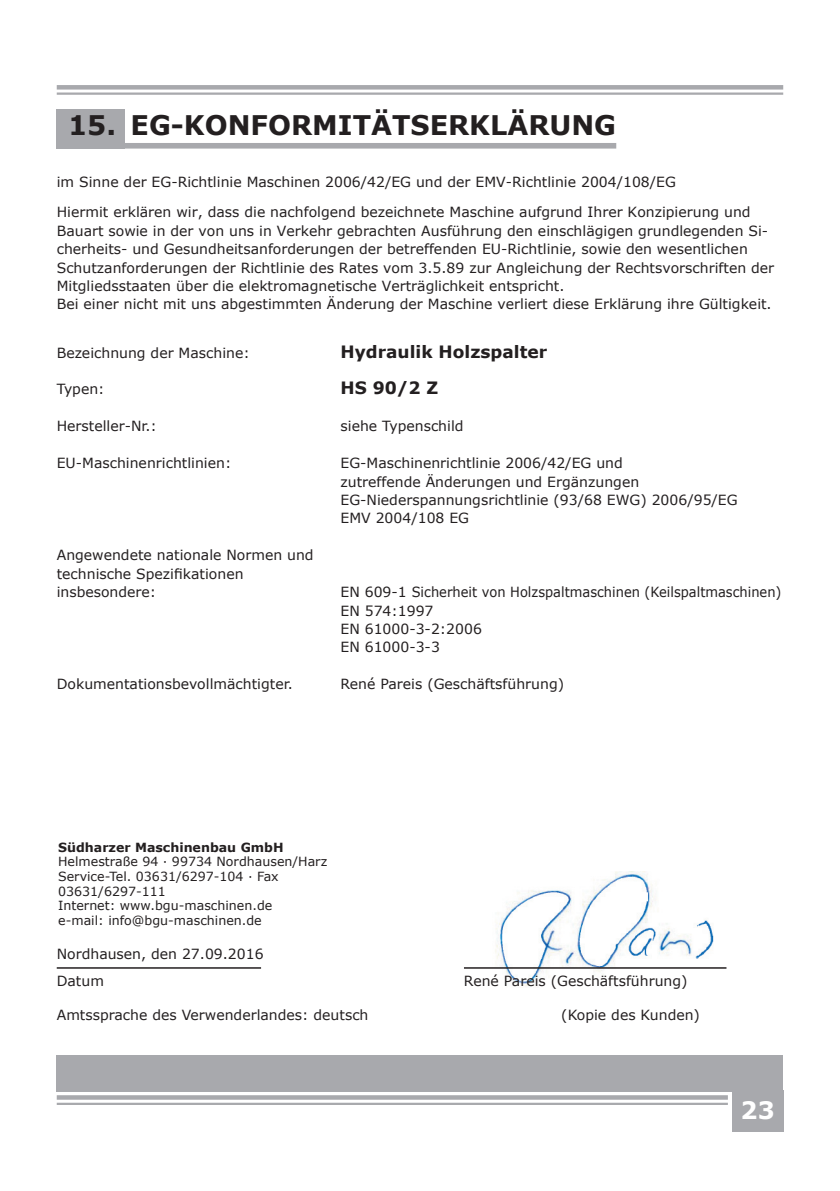
<style>
.page{position:relative;width:840px;height:1191px;background:#fff}
.page>*{position:absolute;margin:0;border:0;box-sizing:border-box;transform-origin:0 0}
.t1{font:700 27px "Verdana";color:#231f20}
.t2{font:700 24px "Verdana";color:#fff}
.t3{font:700 17px "Verdana";color:#231f20}
.t4{font:14px/18.4px "Verdana";color:#231f20}
.t5{font:12.6px/14.6px "Verdana";color:#231f20}
.t6{font:700 12.6px "Verdana";color:#231f20}
</style>
<div class="page">
<div style="left:57px;top:1054px;width:725px;height:37px;background:#a8a9ad"></div>
<svg style="left:57px;top:1095px;width:670px;height:4px;background:#acadb1"></svg>
<hr style="left:57px;top:1102px;width:670px;height:3px;background:#a8a9ad">
<div style="left:57px;top:85px;width:725px;height:5px;background:#a8a9ad"></div>
<hr style="left:57px;top:92px;width:725px;height:3px;background:#a8a9ad">
<div style="left:731px;top:1090px;width:51px;height:41px;background:#a8a9ad"></div>
<img style="left:492px;top:872px;width:224px;height:114px">
<hr style="left:57px;top:967px;width:204px;height:1px;background:#231f20">
<hr style="left:463px;top:967px;width:263px;height:1px;background:#231f20">
<div style="left:57px;top:109px;width:68px;height:39px;background:#a8a9ad"></div>
<div style="left:68px;top:143px;width:548px;height:6px;background:#a8a9ad"></div>
<h1 class="t1" style="left:68px;top:106px;width:549px">15. EG-KONFORMITÄTSERKLÄRUNG</h1>
<p class="t4" style="left:57px;top:173px;width:620px">im Sinne der EG-Richtlinie Maschinen 2006/42/EG und der EMV-Richtlinie 2004/108/EG</p>
<p class="t4" style="left:57px;top:203px;width:718px">Hiermit erklären wir, dass die nachfolgend bezeichnete Maschine aufgrund Ihrer Konzipierung und Bauart sowie in der von uns in Verkehr gebrachten Ausführung den einschlägigen grundlegenden Si&shy;cherheits- und Gesundheitsanforderungen der betreffenden EU-Richtlinie, sowie den wesentlichen Schutzanforderungen der Richtlinie des Rates vom 3.5.89 zur Angleichung der Rechtsvorschriften der Mitgliedsstaaten über die elektromagnetische Verträglichkeit entspricht.<br>Bei einer nicht mit uns abgestimmten Änderung der Maschine verliert diese Erklärung ihre Gültigkeit.</p>
<p class="t4" style="left:57px;top:343px;width:194px">Bezeichnung der Maschine:</p>
<p class="t3" style="left:340px;top:339px;width:208px">Hydraulik Holzspalter</p>
<p class="t4" style="left:57px;top:380px;width:49px">Typen:</p>
<p class="t3" style="left:340px;top:376px;width:99px">HS 90/2 Z</p>
<p class="t4" style="left:57px;top:417px;width:102px">Hersteller-Nr.:</p>
<p class="t4" style="left:340px;top:417px;width:124px">siehe Typenschild</p>
<p class="t4" style="left:57px;top:454px;width:176px">EU-Maschinenrichtlinien:</p>
<p class="t4" style="left:340px;top:454px;width:398px">EG-Maschinenrichtlinie 2006/42/EG und<br>zutreffende Änderungen und Ergänzungen EG-Niederspannungsrichtlinie (93/68 EWG) 2006/95/EG EMV 2004/108 EG</p>
<p class="t4" style="left:57px;top:546px;width:258px">Angewendete nationale Normen und technische Spezifikationen insbesondere:</p>
<p class="t4" style="left:340px;top:583px;width:442px">EN 609-1 Sicherheit von Holzspaltmaschinen (Keilspaltmaschinen)<br>EN 574:1997<br>EN 61000-3-2:2006<br>EN 61000-3-3</p>
<p class="t4" style="left:57px;top:675px;width:237px">Dokumentationsbevollmächtigter.</p>
<p class="t4" style="left:340px;top:675px;width:225px">René Pareis (Geschäftsführung)</p>
<p class="t6" style="left:58px;top:838px;width:227px">Südharzer Maschinenbau GmbH</p>
<p class="t5" style="left:58px;top:854px;width:270px">Helmestraße 94 ∙ 99734 Nordhausen/Harz<br>Service-Tel. 03631/6297-104 ∙ Fax<br>03631/6297-111<br>Internet: www.bgu-maschinen.de<br>e-mail: info@bgu-maschinen.de</p>
<p class="t4" style="left:57px;top:944px;width:208px">Nordhausen, den 27.09.2016</p>
<p class="t4" style="left:57px;top:972px;width:49px">Datum</p>
<p class="t4" style="left:463px;top:972px;width:225px">René Pareis (Geschäftsführung)</p>
<p class="t4" style="left:57px;top:1005px;width:313px">Amtssprache des Verwenderlandes: deutsch</p>
<p class="t4" style="left:561px;top:1005px;width:140px">(Kopie des Kunden)</p>
<h2 class="t2" style="left:740px;top:1092px;width:36px">23</h2>
</div>
